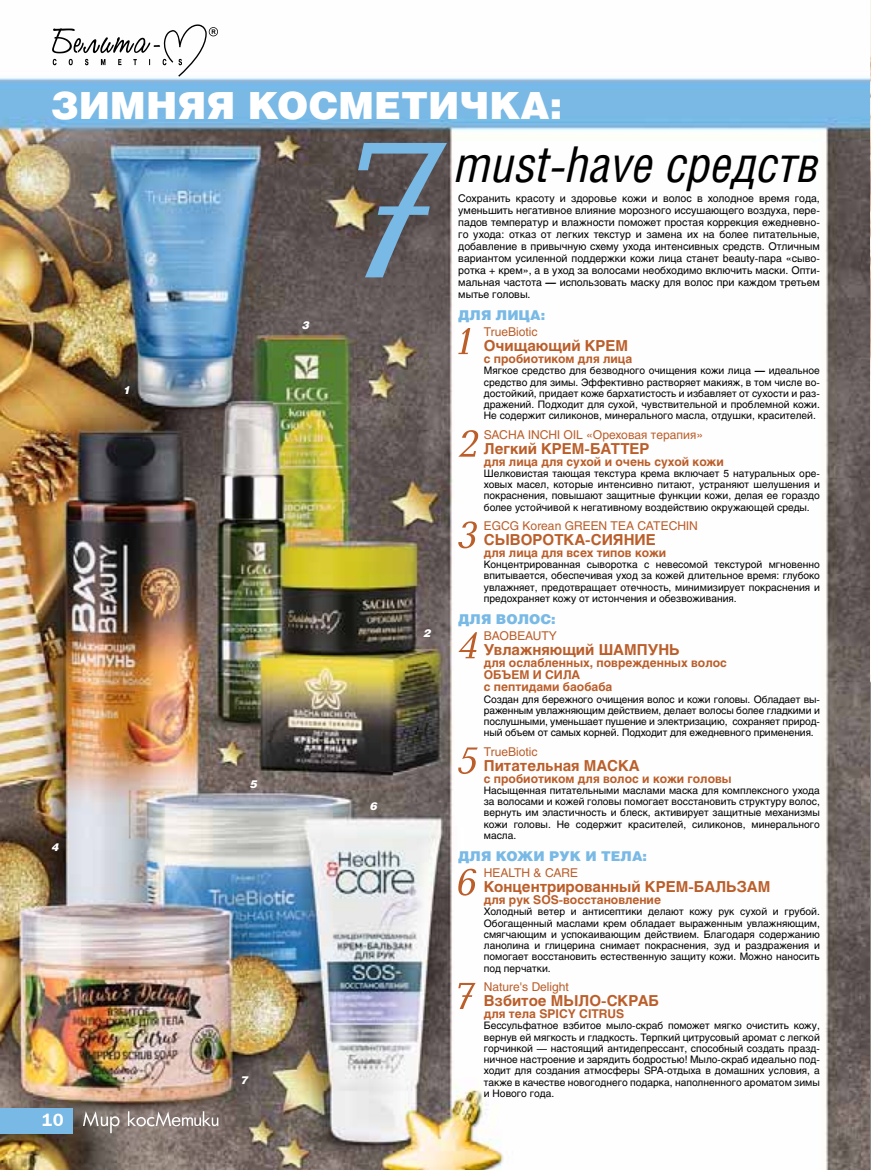
<style>
.page{position:relative;width:872px;height:1170px;background:#fff}
.page>*{position:absolute;margin:0;border:0;box-sizing:border-box;transform-origin:0 0}
.t1{font:italic 49.5px "Helios Cond";color:#000}
.t2{font:900 37.5px "Helios";color:#fff}
.t3{font:18px "Franklin Gothic Demi C";color:#fff}
.t4{font:700 15px "Helios";color:#bb5e2a}
.t5{font:900 13.5px "Helios";color:#78b9e5}
.t6{font:700 12px/12px "Helios";color:#bb5e2a}
.t7{font:12px "Helios";color:#bb5e2a}
.t8{font:italic 900 10.8px "Helios";color:#fff}
.t9{font:10.5px/12px "Helios";color:#000;text-align:justify}
.t10{font:10.2px/11.2px "Helios";color:#000;text-align:justify}
.s1{font-weight:700;font-style:italic}
</style>
<div class="page">
<img style="left:0;top:77px;width:870px;height:1092px">
<div style="left:0;top:1107px;width:72px;height:26px;background:#78b9e5"></div>
<svg style="left:52px;top:24px;width:166px;height:53px"></svg>
<svg style="left:458px;top:328px;width:12px;height:26px"></svg>
<svg style="left:458px;top:430px;width:20px;height:26px"></svg>
<svg style="left:458px;top:521px;width:19px;height:27px"></svg>
<svg style="left:458px;top:632px;width:19px;height:26px"></svg>
<svg style="left:458px;top:747px;width:20px;height:27px"></svg>
<svg style="left:458px;top:868px;width:18px;height:27px"></svg>
<svg style="left:458px;top:982px;width:17px;height:26px"></svg>
<svg style="left:358px;top:143px;width:89px;height:134px;background:#656f78"></svg>
<svg style="left:83px;top:1111px;width:37px;height:22px"></svg>
<svg style="left:128px;top:1111px;width:90px;height:15px"></svg>
<h2 class="t2" style="left:51px;top:82px;width:59px">Зимняя</h2>
<h2 class="t2" style="left:248px;top:82px;width:31px">косметичка</h2>
<h2 class="t2" style="left:550px;top:82px;width:14px">:</h2>
<p class="t8" style="left:124px;top:383px;width:9px">1</p>
<p class="t8" style="left:52px;top:840px;width:9px">4</p>
<h3 class="t3" style="left:42px;top:1109px;width:23px">10</h3>
<p class="t8" style="left:302px;top:318px;width:9px">3</p>
<p class="t8" style="left:250px;top:777px;width:9px">5</p>
<p class="t8" style="left:241px;top:1072px;width:9px">7</p>
<p class="t8" style="left:370px;top:799px;width:9px">6</p>
<p class="t8" style="left:423px;top:626px;width:9px">2</p>
<h1 class="t1" style="left:455px;top:134px;width:366px">must-have средств</h1>
<p class="t9" style="left:458px;top:192px;width:363px">Сохранить красоту и здоровье кожи и волос в холодное время года, уменьшить негативное влияние морозного иссушающего воздуха, пере&shy;падов температур и влажности поможет простая коррекция ежедневно&shy;го ухода: отказ от легких текстур и замена их на более питательные, добавление в привычную схему ухода интенсивных средств. Отличным вариантом усиленной поддержки кожи лица станет beauty-пара «сыво&shy;ротка + крем», а в уход за волосами необходимо включить маски. Опти&shy;мальная частота <span class="s1">—</span> использовать маску для волос при каждом третьем мытье головы.</p>
<h3 class="t5" style="left:458px;top:306px;width:88px">ДЛЯ ЛИЦА:</h3>
<p class="t7" style="left:484px;top:325px;width:55px">TrueBiotic</p>
<h3 class="t4" style="left:484px;top:337px;width:113px">ОЧИЩАЮЩИЙ КРЕМ</h3>
<p class="t6" style="left:484px;top:353px;width:150px">С ПРОБИОТИКОМ ДЛЯ ЛИЦА</p>
<p class="t10" style="left:484px;top:365px;width:337px">Мягкое средство для безводного очищения кожи лица <span class="s1">—</span> идеальное средство для зимы. Эффективно растворяет макияж, в том числе во&shy;достойкий, придает коже бархатистость и избавляет от сухости и раз&shy;дражений. Подходит для сухой, чувствительной и проблемной кожи.<br>Не содержит силиконов, минерального масла, отдушки, красителей.</p>
<p class="t7" style="left:484px;top:427px;width:221px">SACHA INCHI OIL «Ореховая терапия»</p>
<h3 class="t4" style="left:484px;top:439px;width:69px">ЛЕГКИЙ КРЕМ</h3>
<h3 class="t4" style="left:584px;top:439px;width:17px">-БАТТЕР</h3>
<p class="t6" style="left:484px;top:455px;width:241px">ДЛЯ ЛИЦА ДЛЯ СУХОЙ И ОЧЕНЬ СУХОЙ КОЖИ</p>
<p class="t10" style="left:484px;top:467px;width:337px">Шелковистая тающая текстура крема включает 5 натуральных оре&shy;ховых масел, которые интенсивно питают, устраняют шелушения и покраснения, повышают защитные функции кожи, делая ее гораздо более устойчивой к негативному воздействию окружающей среды.</p>
<p class="t7" style="left:484px;top:518px;width:215px">EGCG Korean GREEN TEA CATECHIN</p>
<h3 class="t4" style="left:484px;top:531px;width:24px">СЫВОРОТКА</h3>
<h3 class="t4" style="left:585px;top:531px;width:18px">-СИЯНИЕ</h3>
<p class="t6" style="left:484px;top:546px;width:184px">ДЛЯ ЛИЦА ДЛЯ ВСЕХ ТИПОВ КОЖИ</p>
<p class="t10" style="left:484px;top:559px;width:337px">Концентрированная сыворотка с невесомой текстурой мгновенно впитывается, обеспечивая уход за кожей длительное время: глубоко увлажняет, предотвращает отечность, минимизирует покраснения и предохраняет кожу от истончения и обезвоживания.</p>
<h3 class="t5" style="left:458px;top:610px;width:99px">ДЛЯ ВОЛОС:</h3>
<p class="t7" style="left:484px;top:629px;width:75px">BAOBEAUTY</p>
<h3 class="t4" style="left:484px;top:641px;width:128px">УВЛАЖНЯЮЩИЙ ШАМПУНЬ</h3>
<p class="t6" style="left:484px;top:657px;width:245px">ДЛЯ ОСЛАБЛЕННЫХ, ПОВРЕЖДЕННЫХ ВОЛОС<br>ОБЪЕМ</p>
<p class="t6" style="left:484px;top:669px;width:130px;text-indent:49px">И СИЛА<br>С ПЕПТИДАМИ БАОБАБА</p>
<p class="t10" style="left:484px;top:693px;width:337px">Создан для бережного очищения волос и кожи головы. Обладает вы&shy;раженным увлажняющим действием, делает волосы более гладкими и послушными, уменьшает пушение и электризацию, сохраняет природ&shy;ный объем от самых корней. Подходит для ежедневного применения.</p>
<p class="t7" style="left:484px;top:744px;width:55px">TrueBiotic</p>
<h3 class="t4" style="left:484px;top:756px;width:112px">ПИТАТЕЛЬНАЯ МАСКА</h3>
<p class="t6" style="left:484px;top:772px;width:249px">С ПРОБИОТИКОМ ДЛЯ ВОЛОС И КОЖИ ГОЛОВЫ</p>
<p class="t10" style="left:484px;top:784px;width:337px">Насыщенная питательными маслами маска для комплексного ухода за волосами и кожей головы помогает восстановить структуру волос, вернуть им эластичность и блеск, активирует защитные механизмы кожи головы. Не содержит красителей, силиконов, минерального масла.</p>
<h3 class="t5" style="left:458px;top:847px;width:190px">ДЛЯ КОЖИ РУК И ТЕЛА:</h3>
<p class="t7" style="left:484px;top:865px;width:96px">HEALTH &amp; CARE</p>
<h3 class="t4" style="left:484px;top:878px;width:173px">КОНЦЕНТРИРОВАННЫЙ КРЕМ</h3>
<h3 class="t4" style="left:688px;top:878px;width:18px">-БАЛЬЗАМ</h3>
<p class="t6" style="left:484px;top:893px;width:179px">ДЛЯ РУК SOS-ВОССТАНОВЛЕНИЕ</p>
<p class="t10" style="left:484px;top:906px;width:337px">Холодный ветер и антисептики делают кожу рук сухой и грубой.<br>Обогащенный маслами крем обладает выраженным увлажняющим, смягчающим и успокаивающим действием. Благодаря содержанию ланолина и глицерина снимает покраснения, зуд и раздражения и помогает восстановить естественную защиту кожи. Можно наносить под перчатки.</p>
<p class="t7" style="left:484px;top:979px;width:87px">Nature's Delight</p>
<h3 class="t4" style="left:484px;top:991px;width:81px">ВЗБИТОЕ МЫЛО</h3>
<h3 class="t4" style="left:601px;top:991px;width:17px">-СКРАБ</h3>
<p class="t6" style="left:484px;top:1007px;width:140px">ДЛЯ ТЕЛА SPICY CITRUS</p>
<p class="t10" style="left:484px;top:1019px;width:337px">Бессульфатное взбитое мыло-скраб поможет мягко очистить кожу, вернув ей мягкость и гладкость. Терпкий цитрусовый аромат с легкой горчинкой — настоящий антидепрессант, способный создать празд&shy;ничное настроение и зарядить бодростью! Мыло-скраб идеально под&shy;ходит для создания атмосферы SPA-отдыха в домашних условия, а также в качестве новогоднего подарка, наполненного ароматом зимы и Нового года.</p>
</div>
